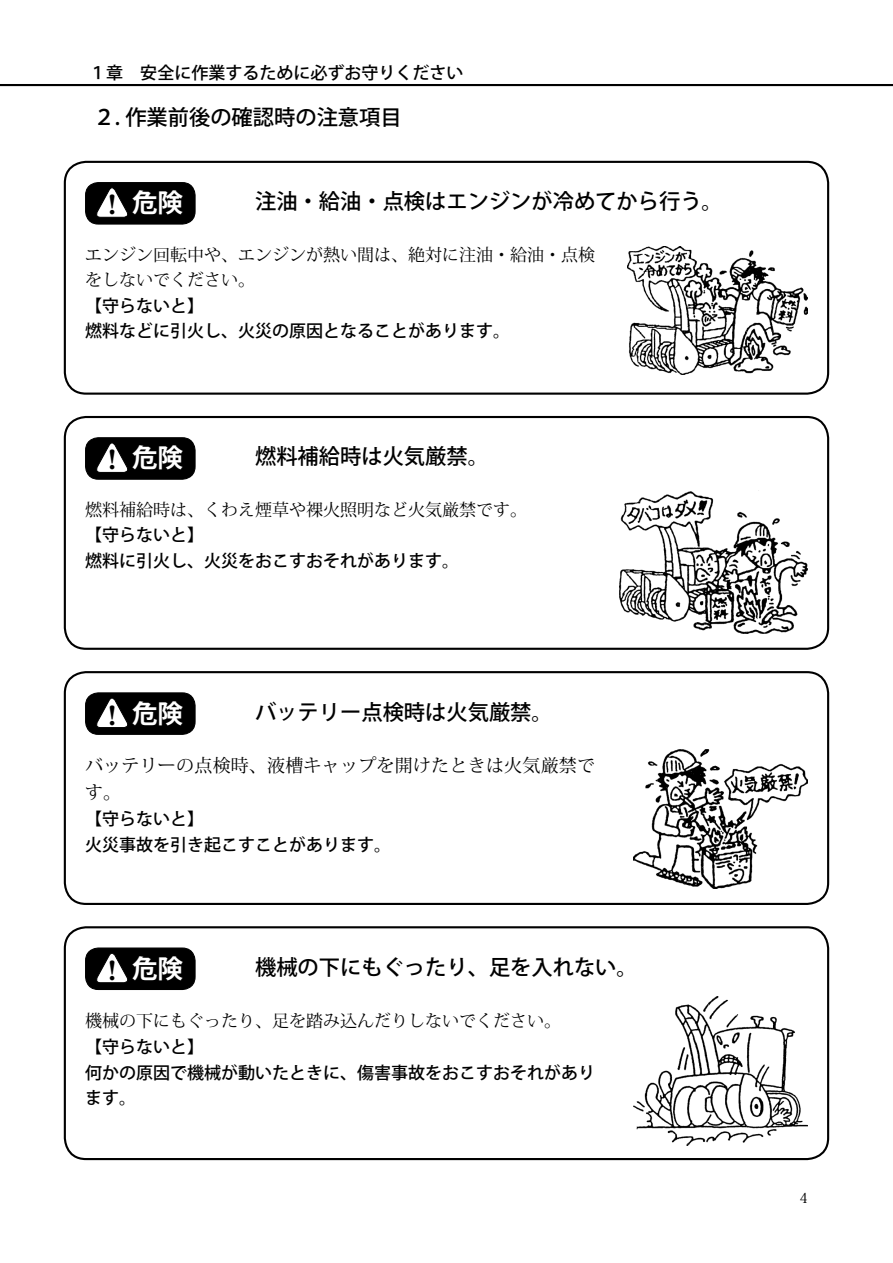
<style>
.page{position:relative;width:893px;height:1263px;background:#fff}
.page>*{position:absolute;margin:0;border:0;box-sizing:border-box;transform-origin:0 0}
.t1{font:700 25.5px "Koz Go Std";color:#fff}
.t2{font:500 21.3px "Koz Go Std";color:#000}
.t3{font:18px/27px "Koz Min Std";letter-spacing:.015em;color:#000}
.t4{font:500 16.95px/25.5px "Koz Go Std";color:#000}
.t5{font:16.95px/25.5px "Koz Min Std";color:#000}
.t6{font:13.8px "Koz Min Std";color:#000}
.s1{font-family:"Koz Min Std";font-weight:800;color:#000}
</style>
<div class="page">
<div style="left:64px;top:161px;width:765px;height:234px;border:2px solid #000;border-radius:21px"></div>
<div style="left:86px;top:183px;width:109px;height:41px;background:#000;border-radius:13px"></div>
<svg style="left:96px;top:187px;width:32px;height:31px"></svg>
<div style="left:85px;top:182px;width:111px;height:43px;border:1px solid #000;border-radius:13px"></div>
<div style="left:64px;top:416px;width:765px;height:234px;border:2px solid #000;border-radius:21px"></div>
<div style="left:86px;top:438px;width:109px;height:41px;background:#000;border-radius:13px"></div>
<svg style="left:96px;top:443px;width:32px;height:30px"></svg>
<div style="left:85px;top:437px;width:111px;height:43px;border:1px solid #000;border-radius:13px"></div>
<div style="left:64px;top:926px;width:765px;height:234px;border:2px solid #000;border-radius:21px"></div>
<div style="left:86px;top:948px;width:109px;height:41px;background:#000;border-radius:13px"></div>
<svg style="left:96px;top:953px;width:32px;height:30px"></svg>
<div style="left:85px;top:947px;width:111px;height:43px;border:1px solid #000;border-radius:13px"></div>
<div style="left:64px;top:671px;width:765px;height:234px;border:2px solid #000;border-radius:21px"></div>
<div style="left:86px;top:693px;width:109px;height:41px;background:#000;border-radius:13px"></div>
<svg style="left:96px;top:698px;width:32px;height:30px"></svg>
<div style="left:85px;top:692px;width:111px;height:43px;border:1px solid #000;border-radius:13px"></div>
<img style="left:627px;top:246px;width:181px;height:128px">
<img style="left:619px;top:491px;width:189px;height:143px">
<img style="left:633px;top:749px;width:175px;height:139px">
<img style="left:633px;top:996px;width:175px;height:149px">
<hr style="left:0;top:84px;width:893px;height:2px;background:#000">
<p class="t4" style="left:89px;top:61px;width:376px">１章　安全に作業するために必ずお守りください</p>
<p class="t2" style="left:94px;top:104px;width:310px">２. 作業前後の確認時の注意項目</p>
<h1 class="t1" style="left:99px;top:186px;width:85px"><span class="s1">！</span>危険</h1>
<p class="t5" style="left:85px;top:242px;width:512px">エンジン回転中や、エンジンが熱い間は、絶対に注油・給油・点検をしないでください。</p>
<p class="t4" style="left:85px;top:294px;width:427px">【守らないと】<br>燃料などに引火し、火災の原因となることがあります。</p>
<p class="t2" style="left:255px;top:188px;width:469px">注油・給油・点検はエンジンが冷めてから行う。</p>
<h1 class="t1" style="left:99px;top:442px;width:85px"><span class="s1">！</span>危険</h1>
<p class="t5" style="left:85px;top:497px;width:444px">燃料補給時は、くわえ煙草や裸火照明など火気厳禁です。</p>
<p class="t4" style="left:85px;top:523px;width:376px">【守らないと】<br>燃料に引火し、火災をおこすおそれがあります。</p>
<p class="t2" style="left:255px;top:443px;width:235px">燃料補給時は火気厳禁。</p>
<h1 class="t1" style="left:99px;top:697px;width:85px"><span class="s1">！</span>危険</h1>
<p class="t3" style="left:85px;top:752px;width:512px">バッテリーの点検時、液槽キャップを開けたときは火気厳禁です。</p>
<p class="t4" style="left:85px;top:807px;width:308px">【守らないと】<br>火災事故を引き起こすことがあります。</p>
<p class="t2" style="left:255px;top:698px;width:299px">バッテリー点検時は火気厳禁。</p>
<h1 class="t1" style="left:99px;top:952px;width:85px"><span class="s1">！</span>危険</h1>
<p class="t5" style="left:85px;top:1008px;width:478px">機械の下にもぐったり、足を踏み込んだりしないでください。</p>
<p class="t4" style="left:85px;top:1035px;width:512px">【守らないと】<br>何かの原因で機械が動いたときに、傷害事故をおこすおそれがあります。</p>
<p class="t2" style="left:255px;top:953px;width:384px">機械の下にもぐったり、足を入れない。</p>
<p class="t6" style="left:799px;top:1189px;width:10px">4</p>
</div>
